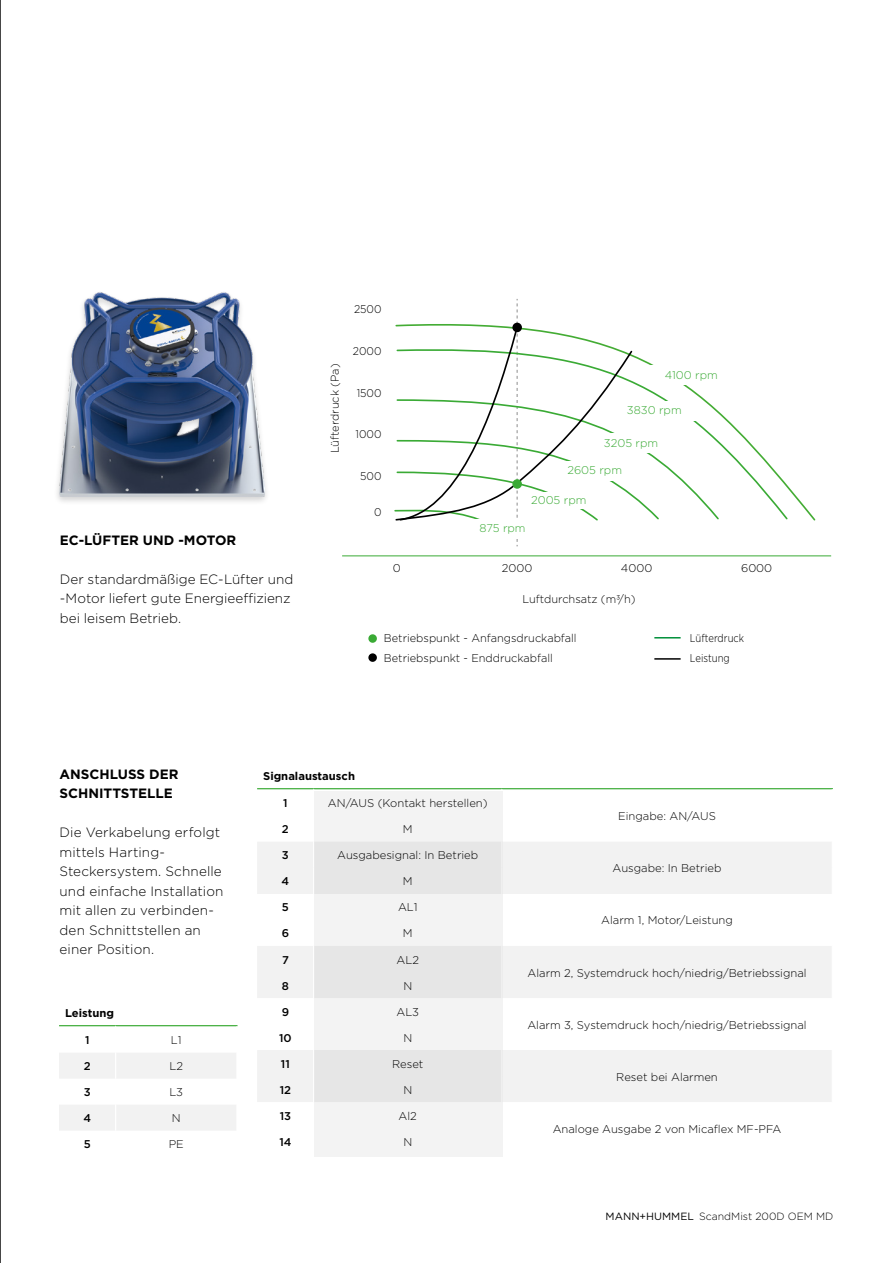
<style>
.page{position:relative;width:893px;height:1263px;background:#fff}
.page>*{position:absolute;margin:0;border:0;box-sizing:border-box;transform-origin:0 0}
.t1{font:300 13.5px/19.5px "Gotham";letter-spacing:.005em;color:#000}
.t2{font:700 13.5px/19.5px "Gotham";color:#000}
.t3{font:300 11.25px "Gotham";color:#000}
.t4{font:300 11.25px "Gotham";color:#3aaa35}
.t5{font:500 11.25px "Gotham";color:#000}
.t6{font:700 11.25px "Gotham";color:#000}
.t7{font:300 11.25px "Gotham";color:#000;scale:.94 1}
.t8{font:300 11.25px "Gotham Narrow";color:#000}
.t9{font:300 10.5px "Gotham";color:#000}
.s1{font-weight:400}
</style>
<div class="page">
<hr style="left:342px;top:555px;width:489px;height:1px;background:#3aaa35">
<svg style="left:720px;top:412px;width:96px;height:109px"></svg>
<svg style="left:394px;top:299px;width:326px;height:247px"></svg>
<div style="left:647px;top:365px;width:88px;height:20px;background:#fff"></div>
<div style="left:609px;top:401px;width:90px;height:19px;background:#fff"></div>
<div style="left:586px;top:433px;width:90px;height:19px;background:#fff"></div>
<div style="left:551px;top:461px;width:88px;height:19px;background:#fff"></div>
<div style="left:520px;top:492px;width:84px;height:17px;background:#fff"></div>
<div style="left:464px;top:519px;width:77px;height:19px;background:#fff"></div>
<div style="left:512px;top:323px;width:10px;height:9px;background:#000;border-radius:50%"></div>
<div style="left:512px;top:479px;width:10px;height:10px;background:#3aaa35;border-radius:50%"></div>
<div style="left:53px;top:290px;width:217px;height:216px;background:#000;opacity:.18"></div>
<img style="left:59px;top:291px;width:206px;height:205px">
<hr style="left:116px;top:1025px;width:122px;height:1px;background:#3aaa35">
<svg style="left:59px;top:1025px;width:178px;height:105px"></svg>
<hr style="left:257px;top:788px;width:57px;height:1px;background:#3aaa35">
<hr style="left:314px;top:788px;width:188px;height:1px;background:#3aaa35">
<hr style="left:502px;top:788px;width:331px;height:1px;background:#3aaa35">
<svg style="left:257px;top:789px;width:576px;height:365px"></svg>
<div style="left:314px;top:791px;width:188px;height:366px;background:linear-gradient(to right,#ededed,#ededed)"></div>
<hr style="left:654px;top:658px;width:27px;height:2px;background:#000">
<svg style="left:654px;top:637px;width:27px;height:1px"></svg>
<div style="left:368px;top:634px;width:9px;height:9px;background:#3aaa35;border-radius:50%"></div>
<div style="left:368px;top:653px;width:9px;height:9px;background:#000;border-radius:50%"></div>
<hr style="left:0;top:0;width:1px;height:1263px;background:#000">
<p class="t2" style="left:60px;top:530px;width:178px">EC-LÜFTER UND -MOTOR</p>
<p class="t1" style="left:60px;top:569px;width:235px">Der standardmäßige EC-Lüfter und -Motor liefert gute Energieeffizienz bei leisem Betrieb.</p>
<p class="t3" style="left:328px;top:453px;width:91px;rotate:-90deg">Lüfterdruck (Pa)</p>
<p class="t7" style="left:354px;top:302px;width:31px">2500</p>
<p class="t7" style="left:353px;top:344px;width:32px">2000</p>
<p class="t7" style="left:357px;top:385px;width:28px">1500</p>
<p class="t7" style="left:356px;top:427px;width:29px">1000</p>
<p class="t7" style="left:360px;top:469px;width:24px">500</p>
<p class="t7" style="left:374px;top:505px;width:9px">0</p>
<p class="t4" style="left:665px;top:368px;width:54px">4100 rpm</p>
<p class="t4" style="left:627px;top:403px;width:56px">3830 rpm</p>
<p class="t4" style="left:604px;top:436px;width:56px">3205 rpm</p>
<p class="t4" style="left:567px;top:463px;width:56px">2605 rpm</p>
<p class="t4" style="left:531px;top:493px;width:57px">2005 rpm</p>
<p class="t4" style="left:479px;top:521px;width:48px">875 rpm</p>
<p class="t3" style="left:393px;top:561px;width:9px">0</p>
<p class="t3" style="left:502px;top:561px;width:32px">2000</p>
<p class="t3" style="left:621px;top:561px;width:33px">4000</p>
<p class="t3" style="left:741px;top:561px;width:33px">6000</p>
<p class="t3" style="left:522px;top:592px;width:115px">Luftdurchsatz (m3/h)</p>
<p class="t3" style="left:384px;top:631px;width:194px">Betriebspunkt - Anfangsdruckabfall</p>
<p class="t8" style="left:690px;top:631px;width:56px">Lüfterdruck</p>
<p class="t3" style="left:384px;top:650px;width:171px">Betriebspunkt - Enddruckabfall</p>
<p class="t8" style="left:690px;top:651px;width:41px">Leistung</p>
<p class="t2" style="left:60px;top:764px;width:121px">ANSCHLUSS DER<br>SCHNITTSTELLE</p>
<p class="t1" style="left:60px;top:822px;width:165px">Die Verkabelung erfolgt mittels Harting-<br>Steckersystem. Schnelle und einfache Installation mit allen zu verbinden&shy;den Schnittstellen an einer Position.</p>
<p class="t6" style="left:65px;top:1006px;width:50px">Leistung</p>
<p class="t5" style="left:85px;top:1032px;width:6px">1</p>
<p class="t3" style="left:171px;top:1032px;width:12px">L1</p>
<p class="t5" style="left:84px;top:1059px;width:8px">2</p>
<p class="t3" style="left:169px;top:1059px;width:15px">L2</p>
<p class="t5" style="left:84px;top:1085px;width:8px">3</p>
<p class="t3" style="left:169px;top:1085px;width:15px">L3</p>
<p class="t5" style="left:84px;top:1111px;width:9px">4</p>
<p class="t3" style="left:172px;top:1111px;width:10px">N</p>
<p class="t5" style="left:84px;top:1137px;width:9px">5</p>
<p class="t3" style="left:169px;top:1137px;width:17px">PE</p>
<p class="t6" style="left:263px;top:769px;width:93px">Signalaustausch</p>
<p class="t5" style="left:283px;top:795px;width:6px">1</p>
<p class="t3" style="left:328px;top:795px;width:161px">AN/AUS (Kontakt herstellen)</p>
<p class="t5" style="left:282px;top:822px;width:8px">2</p>
<p class="t3" style="left:403px;top:822px;width:11px">M</p>
<p class="t5" style="left:282px;top:848px;width:8px">3</p>
<p class="t3" style="left:337px;top:848px;width:143px">Ausgabesignal: In Betrieb</p>
<p class="t5" style="left:282px;top:874px;width:9px">4</p>
<p class="t3" style="left:403px;top:874px;width:11px">M</p>
<p class="t5" style="left:282px;top:900px;width:9px">5</p>
<p class="t3" style="left:398px;top:900px;width:21px">AL1</p>
<p class="t5" style="left:282px;top:926px;width:9px">6</p>
<p class="t3" style="left:403px;top:926px;width:11px">M</p>
<p class="t5" style="left:282px;top:952px;width:8px">7</p>
<p class="t3" style="left:397px;top:952px;width:24px">AL2</p>
<p class="t5" style="left:282px;top:978px;width:9px">8</p>
<p class="t3" style="left:403px;top:978px;width:10px">N</p>
<p class="t5" style="left:282px;top:1004px;width:9px">9</p>
<p class="t3" style="left:396px;top:1004px;width:24px">AL3</p>
<p class="t5" style="left:279px;top:1030px;width:14px">10</p>
<p class="t3" style="left:403px;top:1030px;width:10px">N</p>
<p class="t5" style="left:281px;top:1056px;width:10px">11</p>
<p class="t3" style="left:392px;top:1056px;width:33px">Reset</p>
<p class="t5" style="left:280px;top:1082px;width:13px">12</p>
<p class="t3" style="left:403px;top:1082px;width:10px">N</p>
<p class="t5" style="left:280px;top:1108px;width:13px">13</p>
<p class="t3" style="left:399px;top:1108px;width:20px">Al2</p>
<p class="t5" style="left:279px;top:1134px;width:14px">14</p>
<p class="t3" style="left:403px;top:1134px;width:10px">N</p>
<p class="t3" style="left:618px;top:809px;width:99px">Eingabe: AN/AUS</p>
<p class="t3" style="left:613px;top:861px;width:111px">Ausgabe: In Betrieb</p>
<p class="t3" style="left:601px;top:913px;width:133px">Alarm 1, Motor/Leistung</p>
<p class="t3" style="left:527px;top:965px;width:281px">Alarm 2, Systemdruck hoch/niedrig/Betriebssignal</p>
<p class="t3" style="left:527px;top:1017px;width:281px">Alarm 3, Systemdruck hoch/niedrig/Betriebssignal</p>
<p class="t3" style="left:616px;top:1069px;width:103px">Reset bei Alarmen</p>
<p class="t3" style="left:553px;top:1121px;width:230px">Analoge Ausgabe 2 von Micaflex MF-PFA</p>
<p class="t9" style="left:606px;top:1210px;width:229px"><span class="s1">MANN+HUMMEL</span> ScandMist 200D OEM MD</p>
</div>
